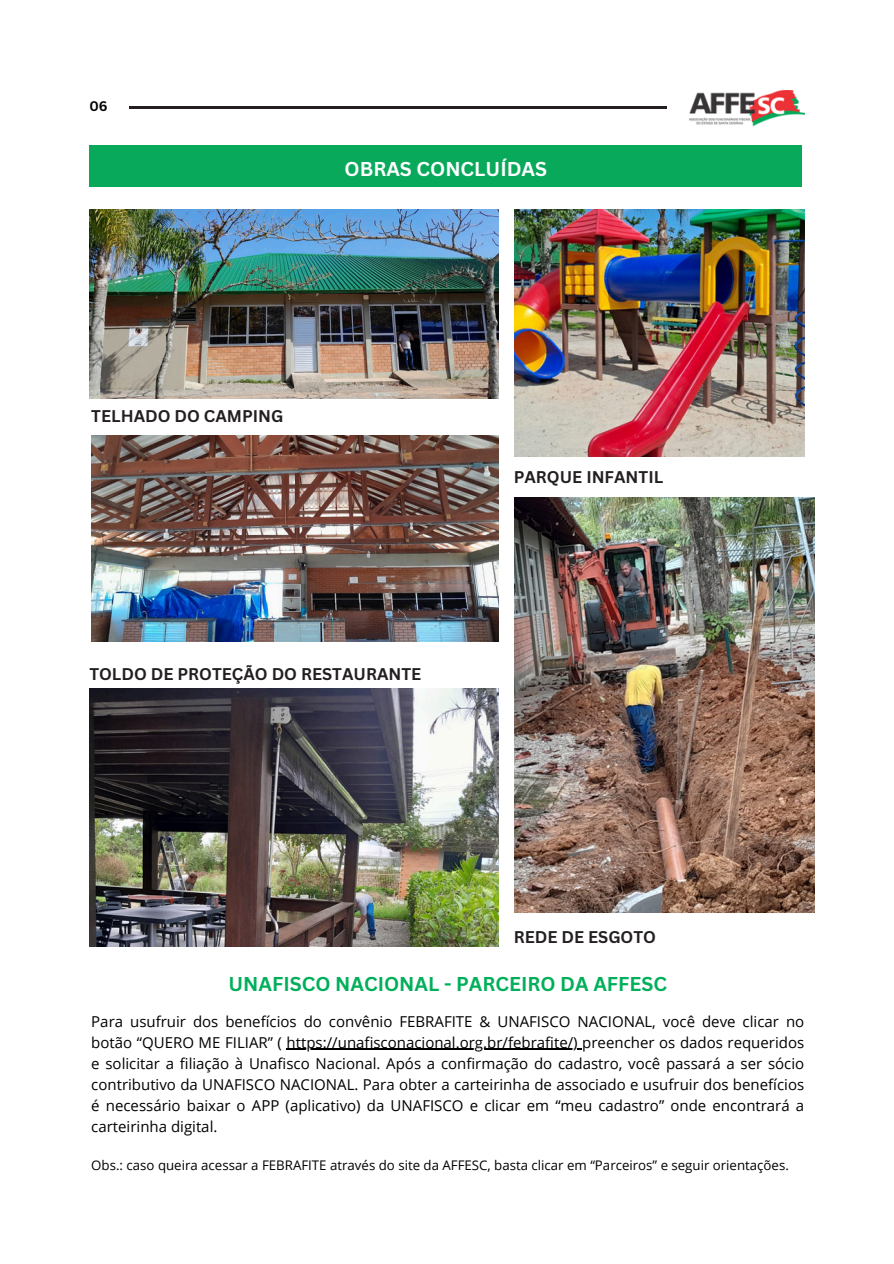
<style>
.page{position:relative;width:894px;height:1264px;background:#fff}
.page>*{position:absolute;margin:0;border:0;box-sizing:border-box;transform-origin:0 0}
.t1{font:700 19.5px "Canva Sans";color:#01af5b}
.t2{font:700 19.5px "Canva Sans";color:#fff}
.t3{font:700 16.5px "Canva Sans";color:#231f20}
.t4{font:15px/21px "Open Sans";color:#000}
.t5{font:700 13.5px "Canva Sans";color:#000}
.t6{font:13.2px "Open Sans";color:#000}
</style>
<div class="page">
<img style="left:689px;top:91px;width:115px;height:36px">
<hr style="left:130px;top:106px;width:536px;height:2px;background:#231f20">
<hr style="left:286px;top:1048px;width:296px;height:1px;background:#000">
<img style="left:514px;top:209px;width:289px;height:247px">
<img style="left:514px;top:498px;width:300px;height:414px">
<img style="left:89px;top:688px;width:409px;height:259px">
<img style="left:89px;top:209px;width:409px;height:189px">
<img style="left:91px;top:435px;width:407px;height:206px">
<div style="left:89px;top:145px;width:713px;height:42px;background:#09a95b"></div>
<p class="t5" style="left:89px;top:96px;width:20px">06</p>
<h2 class="t2" style="left:344px;top:155px;width:204px">OBRAS CONCLUÍDAS</h2>
<h2 class="t3" style="left:91px;top:404px;width:193px">TELHADO DO CAMPING</h2>
<p class="t3" style="left:513px;top:465px;width:151px">PARQUE INFANTIL</p>
<p class="t3" style="left:89px;top:662px;width:333px">TOLDO DE PROTEÇÃO DO RESTAURANTE</p>
<p class="t3" style="left:513px;top:925px;width:144px">REDE DE ESGOTO</p>
<p class="t1" style="left:228px;top:970px;width:440px">UNAFISCO NACIONAL - PARCEIRO DA AFFESC</p>
<p class="t4" style="left:91px;top:1010px;width:714px">Para usufruir dos benefícios do convênio FEBRAFITE &amp; UNAFISCO NACIONAL, você deve clicar no botão “QUERO ME FILIAR” ( https://unafisconacional.org.br/febrafite/) preencher os dados requeridos</p>
<h1 class="t4" style="left:91px;top:1052px;width:714px;text-align:justify">e solicitar a filiação à Unafisco Nacional. Após a confirmação do cadastro, você passará a ser sócio contributivo da UNAFISCO NACIONAL. Para obter a carteirinha de associado e usufruir dos benefícios é necessário baixar o APP (aplicativo) da UNAFISCO e clicar em “meu cadastro” onde encontrará a carteirinha digital.</h1>
<h1 class="t6" style="left:91px;top:1156px;width:699px">Obs.: caso queira acessar a FEBRAFITE através do site da AFFESC, basta clicar em “Parceiros” e seguir orientações.</h1>
</div>
